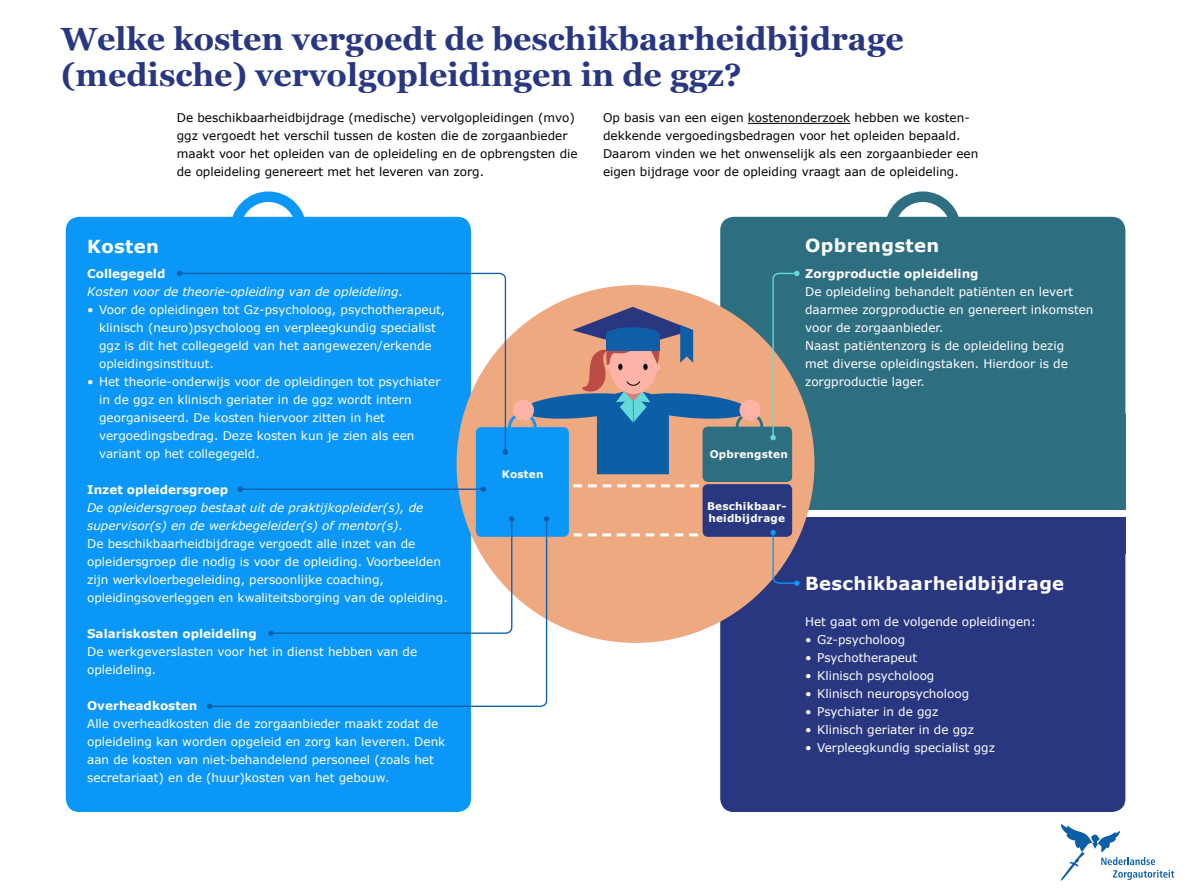
<style>
.page{position:relative;width:1191px;height:893px;background:#fff}
.page>*{position:absolute;margin:0;border:0;box-sizing:border-box;transform-origin:0 0}
.t1{font:700 32.1px "Georgia";color:#293780}
.t2{font:700 18px "Verdana";letter-spacing:.02em;color:#fff}
.t3{font:12px/18px "Verdana";color:#fff}
.t4{font:12px/18px "Verdana";color:#000}
.t5{font:italic 12px/18px "Verdana";color:#fff}
.t6{font:700 12px "Verdana";color:#fff}
.t7{font:700 10.5px "Verdana";letter-spacing:.02em;color:#fff}
</style>
<div class="page">
<div style="left:66px;top:217px;width:405px;height:595px;background:#0b97f7;border-radius:14px"></div>
<div style="left:720px;top:217px;width:405px;height:276px;background:#2e6e81;border-radius:14px"></div>
<div style="left:720px;top:414px;width:405px;height:96px;background:#2e6e81"></div>
<div style="left:720px;top:537px;width:405px;height:275px;background:#293780;border-radius:14px"></div>
<div style="left:720px;top:517px;width:405px;height:37px;background:#293780"></div>
<div style="left:456px;top:285px;width:358px;height:358px;background:#eea980;border-radius:50%"></div>
<hr style="left:748px;top:123px;width:102px;height:1px;background:#000">
<svg style="left:1060px;top:824px;width:114px;height:57px"></svg>
<div style="left:230px;top:191px;width:76px;height:77px;border:10px solid #0b97f7;border-radius:50%"></div>
<div style="left:884px;top:191px;width:77px;height:77px;border:10px solid #2e6f82;border-radius:50%"></div>
<div style="left:702px;top:427px;width:90px;height:55px;background:#2e6e81;border-radius:5px"></div>
<div style="left:735px;top:413px;width:28px;height:27px;border:3px solid #2e6e81;border-radius:50%"></div>
<div style="left:476px;top:427px;width:93px;height:110px;background:#0b97f7;border-radius:6px"></div>
<div style="left:702px;top:484px;width:90px;height:53px;background:#293780;border-radius:5px"></div>
<svg style="left:573px;top:533px;width:125px;height:3px"></svg>
<svg style="left:573px;top:484px;width:126px;height:3px"></svg>
<svg style="left:182px;top:272px;width:325px;height:181px"></svg>
<svg style="left:177px;top:271px;width:5px;height:5px"></svg>
<hr style="left:240px;top:489px;width:243px;height:1px;background:#0c5ea6">
<svg style="left:237px;top:487px;width:6px;height:5px"></svg>
<svg style="left:481px;top:487px;width:5px;height:5px"></svg>
<svg style="left:209px;top:518px;width:339px;height:189px"></svg>
<svg style="left:207px;top:704px;width:5px;height:5px"></svg>
<svg style="left:544px;top:516px;width:5px;height:6px"></svg>
<svg style="left:770px;top:271px;width:29px;height:169px"></svg>
<svg style="left:770px;top:530px;width:29px;height:56px"></svg>
<svg style="left:503px;top:307px;width:258px;height:167px"></svg>
<p class="t1" style="left:61px;top:15px;width:844px">Welke kosten vergoedt de beschikbaarheidbijdrage</p>
<p class="t1" style="left:61px;top:50px;width:682px">(medische) vervolgopleidingen in de ggz?</p>
<p class="t4" style="left:177px;top:109px;width:402px">De beschikbaarheidbijdrage (medische) vervolgopleidingen (mvo) ggz vergoedt het verschil tussen de kosten die de zorgaanbieder maakt voor het opleiden van de opleideling en de opbrengsten die de opleideling genereert met het leveren van zorg.</p>
<p class="t4" style="left:603px;top:109px;width:368px">Op basis van een eigen kostenonderzoek hebben we kosten-</p>
<p class="t4" style="left:603px;top:127px;width:377px">dekkende vergoedingsbedragen voor het opleiden bepaald.<br>Daarom vinden we het onwenselijk als een zorgaanbieder een eigen bijdrage voor de opleiding vraagt aan de opleideling.</p>
<p class="t2" style="left:87px;top:235px;width:73px">Kosten</p>
<p class="t6" style="left:87px;top:266px;width:80px">Collegegeld</p>
<p class="t5" style="left:87px;top:282px;width:317px">Kosten voor de theorie-opleiding van de opleideling.</p>
<p class="t3" style="left:99px;top:301px;width:348px;text-indent:-12px">• Voor de opleidingen tot Gz-psycholoog, psychotherapeut, klinisch (neuro)psycholoog en verpleegkundig specialist ggz is dit het collegegeld van het aangewezen/erkende opleidingsinstituut.</p>
<p class="t3" style="left:87px;top:373px;width:355px">• Het theorie-onderwijs voor de opleidingen tot psychiater</p>
<p class="t3" style="left:99px;top:391px;width:317px">in de ggz en klinisch geriater in de ggz wordt intern georganiseerd. De kosten hiervoor zitten in het vergoedingsbedrag. Deze kosten kun je zien als een variant op het collegegeld.</p>
<p class="t6" style="left:87px;top:482px;width:142px">Inzet opleidersgroep</p>
<p class="t5" style="left:87px;top:498px;width:338px">De opleidersgroep bestaat uit de praktijkopleider(s), de supervisor(s) en de werkbegeleider(s) of mentor(s).</p>
<p class="t3" style="left:87px;top:535px;width:362px">De beschikbaarheidbijdrage vergoedt alle inzet van de opleidersgroep die nodig is voor de opleiding. Voorbeelden zijn werkvloerbegeleiding, persoonlijke coaching, opleidingsoverleggen en kwaliteitsborging van de opleiding.</p>
<p class="t6" style="left:87px;top:626px;width:171px">Salariskosten opleideling</p>
<p class="t3" style="left:87px;top:643px;width:331px">De werkgeverslasten voor het in dienst hebben van de opleideling.</p>
<p class="t6" style="left:87px;top:698px;width:112px">Overheadkosten</p>
<p class="t3" style="left:87px;top:715px;width:360px">Alle overheadkosten die de zorgaanbieder maakt zodat de opleideling kan worden opgeleid en zorg kan leveren. Denk aan de kosten van niet-behandelend personeel (zoals het secretariaat) en de (huur)kosten van het gebouw.</p>
<p class="t7" style="left:502px;top:467px;width:43px">Kosten</p>
<p class="t2" style="left:805px;top:234px;width:136px">Opbrengsten</p>
<p class="t6" style="left:805px;top:266px;width:175px">Zorgproductie opleideling</p>
<p class="t3" style="left:805px;top:282px;width:290px">De opleideling behandelt patiënten en levert daarmee zorgproductie en genereert inkomsten voor de zorgaanbieder.</p>
<p class="t3" style="left:805px;top:336px;width:261px">Naast patiëntenzorg is de opleideling bezig</p>
<p class="t3" style="left:805px;top:354px;width:264px">met diverse opleidingstaken. Hierdoor is de zorgproductie lager.</p>
<p class="t7" style="left:710px;top:447px;width:80px">Opbrengsten</p>
<p class="t7" style="left:707px;top:499px;width:81px">Beschikbaar-</p>
<p class="t7" style="left:708px;top:512px;width:78px">heidbijdrage</p>
<p class="t2" style="left:805px;top:572px;width:261px">Beschikbaarheidbijdrage</p>
<p class="t3" style="left:805px;top:612px;width:233px">Het gaat om de volgende opleidingen:</p>
<p class="t3" style="left:805px;top:630px;width:102px">• Gz-psycholoog</p>
<p class="t3" style="left:805px;top:648px;width:114px">• Psychotherapeut</p>
<p class="t3" style="left:805px;top:666px;width:131px">• Klinisch psycholoog</p>
<p class="t3" style="left:805px;top:684px;width:166px">• Klinisch neuropsycholoog</p>
<p class="t3" style="left:805px;top:702px;width:135px">• Psychiater in de ggz</p>
<p class="t3" style="left:805px;top:720px;width:170px">• Klinisch geriater in de ggz</p>
<p class="t3" style="left:805px;top:738px;width:191px">• Verpleegkundig specialist ggz</p>
</div>
